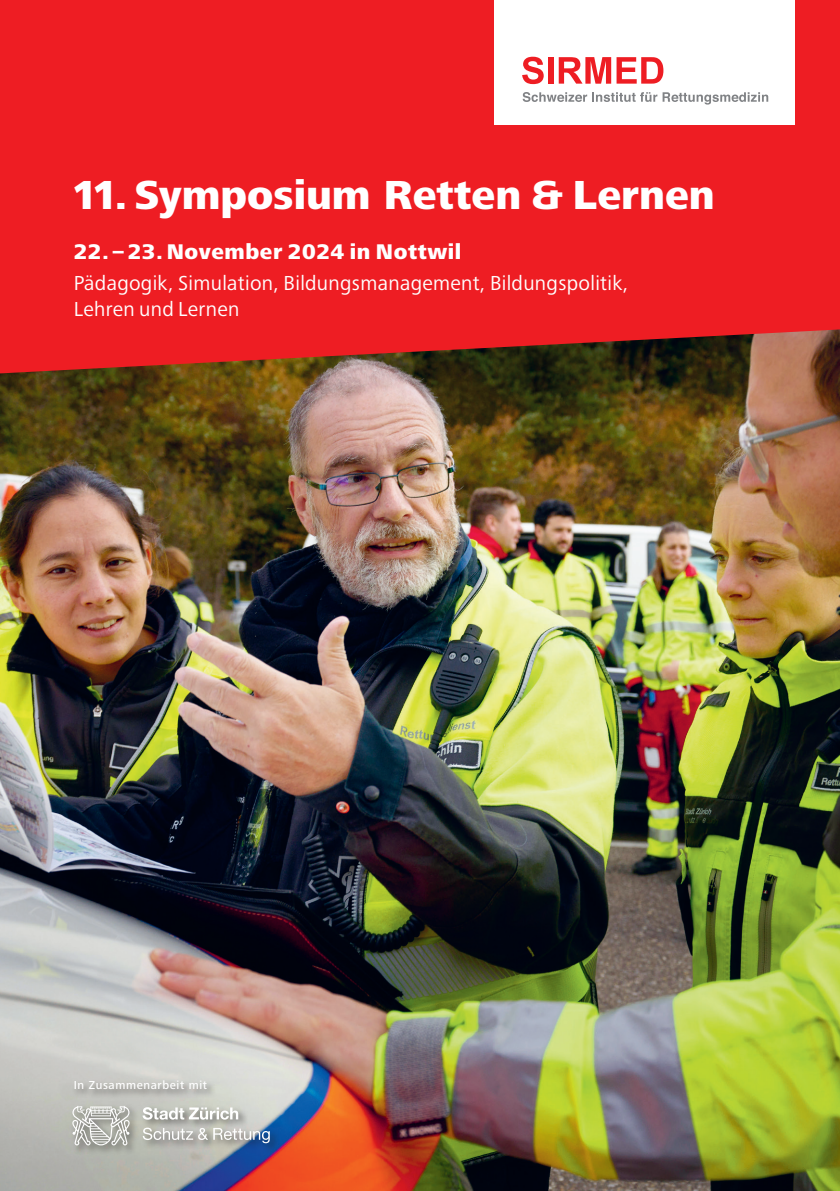
<style>
.page{position:relative;width:840px;height:1191px;background:#fff}
.page>*{position:absolute;margin:0;border:0;box-sizing:border-box;transform-origin:0 0}
.t1{font:800 42px "Frutiger Next Pro";color:#fff}
.t2{font:800 22px "Frutiger Next Pro";letter-spacing:.025em;color:#fff}
.t3{font:21px/26px "Frutiger Next Pro";letter-spacing:.015em;color:#fff}
.t4{font:500 12px "Frutiger Next Pro";letter-spacing:.05em;color:#fff}
</style>
<div class="page">
<img style="left:0;top:373px;width:839px;height:818px">
<div style="left:0;top:0;width:839px;height:373px;background:#ee1d23"></div>
<div style="left:493px;top:0;width:301px;height:125px;background:#fff"></div>
<svg style="left:522px;top:57px;width:21px;height:27px"></svg>
<div style="left:547px;top:57px;width:6px;height:27px;background:#ee1d23"></div>
<svg style="left:558px;top:57px;width:105px;height:27px"></svg>
<svg style="left:522px;top:92px;width:245px;height:13px"></svg>
<div style="left:72px;top:1078px;width:144px;height:21px;background:#231f20;opacity:.55"></div>
<div style="left:71px;top:1104px;width:209px;height:51px;background:#231f20;opacity:.55"></div>
<svg style="left:72px;top:1105px;width:197px;height:40px;background:#bec0bc"></svg>
<h1 class="t1" style="left:74px;top:171px;width:642px">11. Symposium Retten &amp; Lernen</h1>
<p class="t2" style="left:74px;top:239px;width:389px">22. – 23. November 2024 in Nottwil</p>
<p class="t3" style="left:74px;top:270px;width:556px">Pädagogik, Simulation, Bildungsmanagement, Bildungspolitik,<br>Lehren und Lernen</p>
<p class="t4" style="left:74px;top:1078px;width:135px">In Zusammenarbeit mit</p>
</div>
